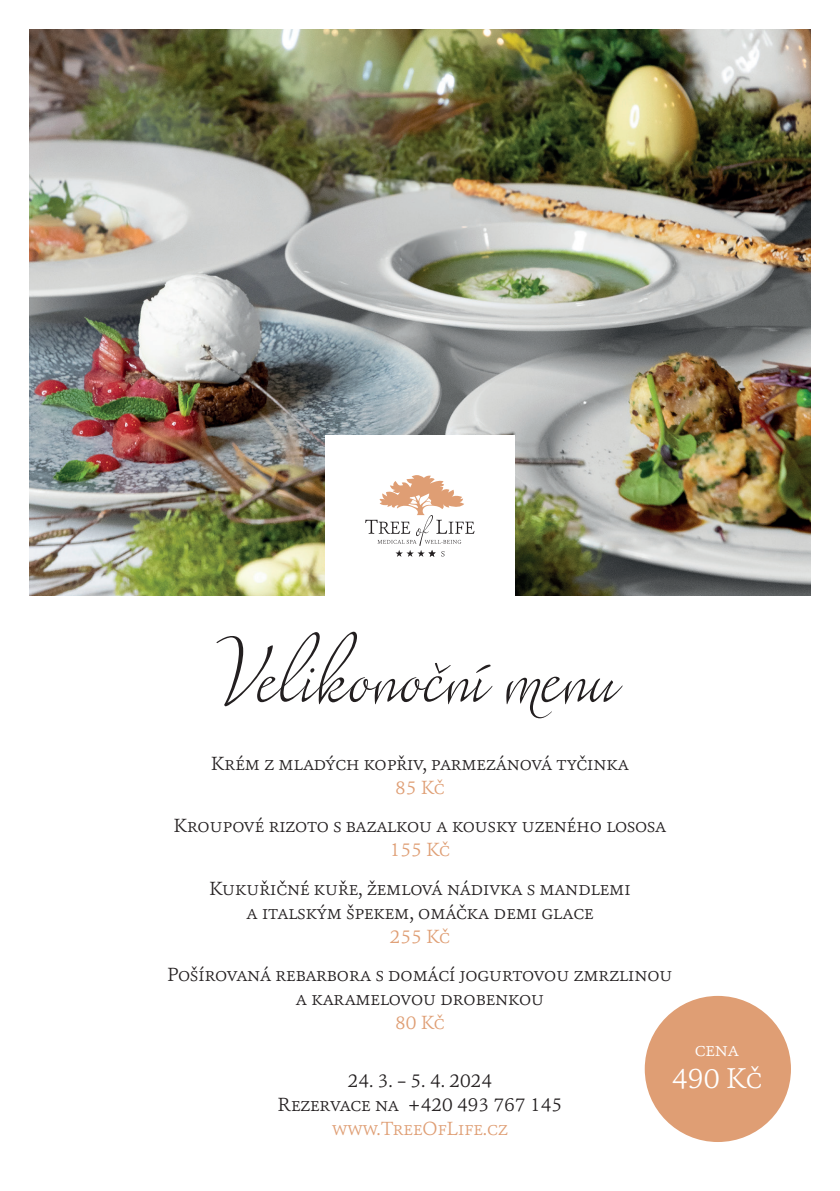
<style>
.page{position:relative;width:840px;height:1191px;background:#fff}
.page>*{position:absolute;margin:0;border:0;box-sizing:border-box;transform-origin:0 0}
.t1{font:96.6px "Lush Script";color:#231f20}
.t2{font:300 30px "Ashbury";color:#fff}
.t3{font:300 20px/24px "Ashbury";color:#231f20;text-align:center}
.t4{font:300 20px "Ashbury";color:#df9e74}
.t5{font:300 20px "Ashbury";color:#fff}
</style>
<div class="page">
<img style="left:29px;top:29px;width:782px;height:566px">
<div style="left:325px;top:435px;width:189px;height:162px;background:#fff"></div>
<svg style="left:365px;top:475px;width:109px;height:82px"></svg>
<div style="left:644px;top:996px;width:146px;height:146px;background:#df9e74;border-radius:50%"></div>
<p class="t1" style="left:216px;top:611px;width:406px">Velikonoční menu</p>
<p class="t3" style="left:211px;top:751px;width:419px">Krém z mladých kopřiv, parmezánová tyčinka</p>
<p class="t4" style="left:395px;top:774px;width:51px">85 Kč</p>
<p class="t3" style="left:174px;top:813px;width:493px">Kroupové rizoto s bazalkou a kousky uzeného lososa</p>
<p class="t4" style="left:389px;top:837px;width:62px">155 Kč</p>
<p class="t3" style="left:209px;top:876px;width:422px">Kukuřičné kuře, žemlová nádivka s mandlemi a italským špekem, omáčka demi glace</p>
<p class="t4" style="left:389px;top:923px;width:62px">255 Kč</p>
<p class="t3" style="left:167px;top:962px;width:506px">Pošírovaná rebarbora s domácí jogurtovou zmrzlinou a karamelovou drobenkou</p>
<p class="t4" style="left:395px;top:1009px;width:51px">80 Kč</p>
<p class="t3" style="left:347px;top:1068px;width:146px">24. 3. – 5. 4. 2024</p>
<p class="t3" style="left:278px;top:1092px;width:285px">Rezervace na +420 493 767 145</p>
<p class="t4" style="left:332px;top:1115px;width:177px">www.TreeOfLife.cz</p>
<p class="t5" style="left:694px;top:1037px;width:45px">cena</p>
<p class="t2" style="left:671px;top:1059px;width:92px">490 Kč</p>
</div>
